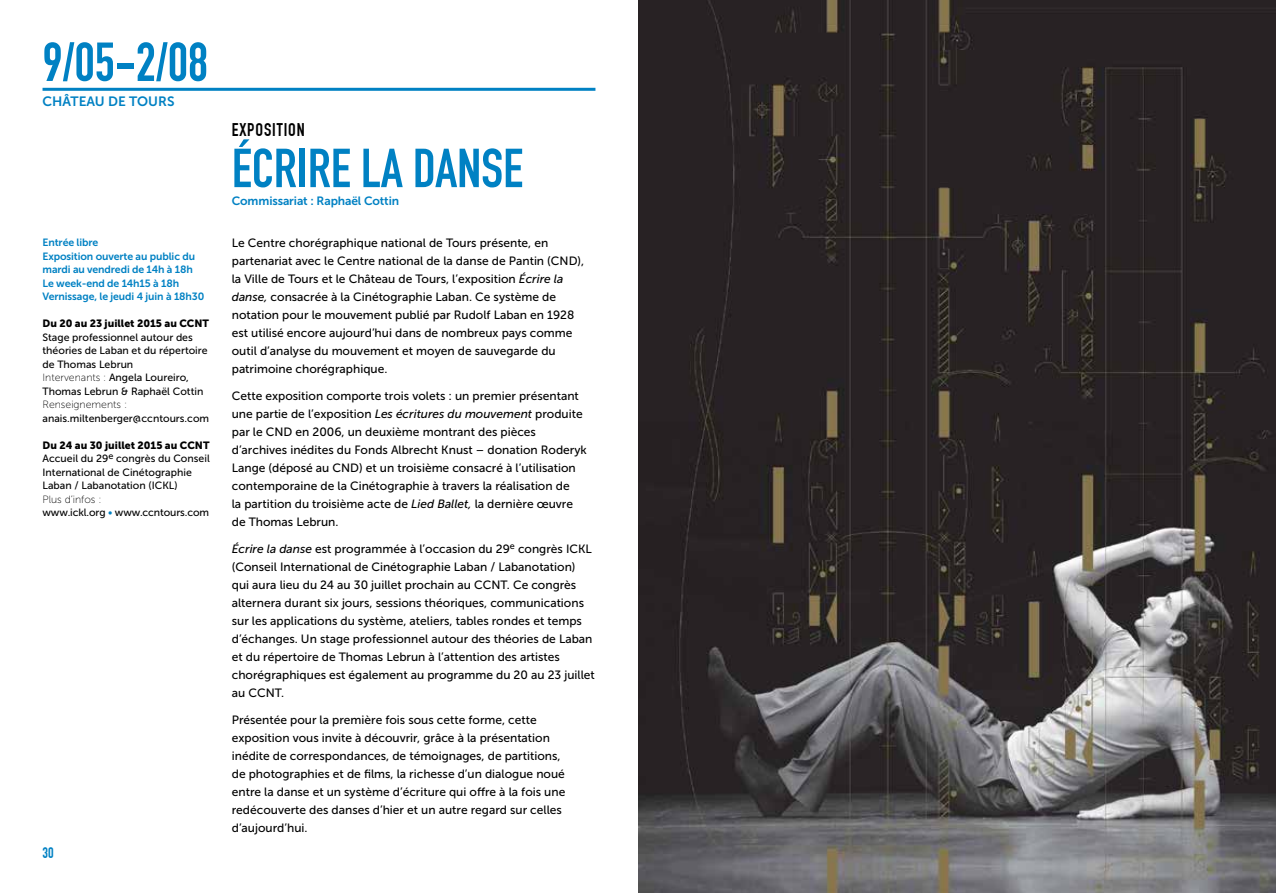
<style>
.page{position:relative;width:1276px;height:893px;background:#fff}
.page>*{position:absolute;margin:0;border:0;box-sizing:border-box;transform-origin:0 0}
.t1{font:700 54px "DIN Condensed";color:#0081c3}
.t2{font:700 18px "DIN Condensed";letter-spacing:.05em;color:#000}
.t3{font:700 15px "DIN Condensed";color:#0081c3}
.t4{font:13.5px "Museo Sans 700";color:#0081c3}
.t5{font:12px/18px "Museo Sans 500";color:#000}
.t6{font:12px "Museo Sans 700";letter-spacing:-.01em;color:#0081c3}
.t7{font:10.5px/13.5px "Museo Sans 500";color:#000}
.t8{font:10.5px/13.5px "Museo Sans 700";letter-spacing:-.01em;color:#0081c3}
.t9{font:10.5px "Museo Sans 900";color:#000}
.t10{font:10.5px "Museo Sans 100";color:#000}
.s1{font-family:"Museo Sans 100"}
.s2{color:#0081c3}
.s3{font-style:italic}
</style>
<div class="page">
<hr style="left:43px;top:88px;width:552px;height:3px;background:#0081c3">
<img style="left:638px;top:0;width:638px;height:893px">
<h1 class="t1" style="left:43px;top:30px;width:167px">9/05-2/08</h1>
<p class="t4" style="left:43px;top:94px;width:133px">CHÂTEAU DE TOURS</p>
<p class="t8" style="left:43px;top:236px;width:163px">Entrée libre<br>Exposition ouverte au public du mardi au vendredi de 14h à 18h<br>Le week-end de 14h15 à 18h<br>Vernissage, le jeudi 4 juin à 18h30</p>
<p class="t9" style="left:43px;top:317px;width:168px">Du 20 au 23 juillet 2015 au CCNT</p>
<p class="t7" style="left:43px;top:330px;width:167px">Stage professionnel autour des théories de Laban et du répertoire de Thomas Lebrun<br><span class="s1">Intervenants :</span> Angela Loureiro,<br>Thomas Lebrun &amp; Raphaël Cottin</p>
<p class="t10" style="left:43px;top:399px;width:86px">Renseignements :</p>
<p class="t7" style="left:43px;top:411px;width:168px">anais.miltenberger@ccntours.com</p>
<p class="t9" style="left:43px;top:439px;width:168px">Du 24 au 30 juillet 2015 au CCNT</p>
<p class="t7" style="left:43px;top:452px;width:169px">Accueil du 29<sup>e</sup> congrès du Conseil<br>International de Cinétographie<br>Laban / Labanotation (ICKL)</p>
<p class="t10" style="left:43px;top:493px;width:61px">Plus d’infos :</p>
<p class="t7" style="left:43px;top:506px;width:168px">www.ickl.org <span class="s2">•</span> www.ccntours.com</p>
<p class="t3" style="left:43px;top:844px;width:13px">30</p>
<h2 class="t2" style="left:232px;top:119px;width:75px">EXPOSITION</h2>
<h1 class="t1" style="left:232px;top:137px;width:293px">ÉCRIRE LA DANSE</h1>
<p class="t6" style="left:232px;top:194px;width:169px">Commissariat : Raphaël Cottin</p>
<p class="t5" style="left:232px;top:234px;width:354px">Le Centre chorégraphique national de Tours présente, en partenariat avec le Centre national de la danse de Pantin (CND), la Ville de Tours et le Château de Tours, l’exposition <span class="s3">Écrire la danse,</span> consacrée à la Cinétographie Laban. Ce système de notation pour le mouvement publié par Rudolf Laban en 1928 est utilisé encore aujourd’hui dans de nombreux pays comme outil d’analyse du mouvement et moyen de sauvegarde du patrimoine chorégraphique.</p>
<p class="t5" style="left:232px;top:387px;width:357px">Cette exposition comporte trois volets : un premier présentant une partie de l’exposition <span class="s3">Les écritures du mouvement</span> produite par le CND en 2006, un deuxième montrant des pièces d’archives inédites du Fonds Albrecht Knust – donation Roderyk Lange (déposé au CND) et un troisième consacré à l’utilisation contemporaine de la Cinétographie à travers la réalisation de<br>la partition du troisième acte de <span class="s3">Lied Ballet,</span> la dernière œuvre de Thomas Lebrun.</p>
<p class="t5" style="left:232px;top:540px;width:365px"><span class="s3">Écrire la danse</span> est programmée à l’occasion du 29<sup>e</sup> congrès ICKL (Conseil International de Cinétographie Laban / Labanotation) qui aura lieu du 24 au 30 juillet prochain au CCNT. Ce congrès alternera durant six jours, sessions théoriques, communications sur les applications du système, ateliers, tables rondes et temps d’échanges. Un stage professionnel autour des théories de Laban et du répertoire de Thomas Lebrun à l’attention des artistes chorégraphiques est également au programme du 20 au 23 juillet au CCNT.</p>
<p class="t5" style="left:232px;top:711px;width:335px">Présentée pour la première fois sous cette forme, cette exposition vous invite à découvrir, grâce à la présentation inédite de correspondances, de témoignages, de partitions, de photographies et de films, la richesse d’un dialogue noué entre la danse et un système d’écriture qui offre à la fois une redécouverte des danses d’hier et un autre regard sur celles d’aujourd’hui.</p>
</div>
